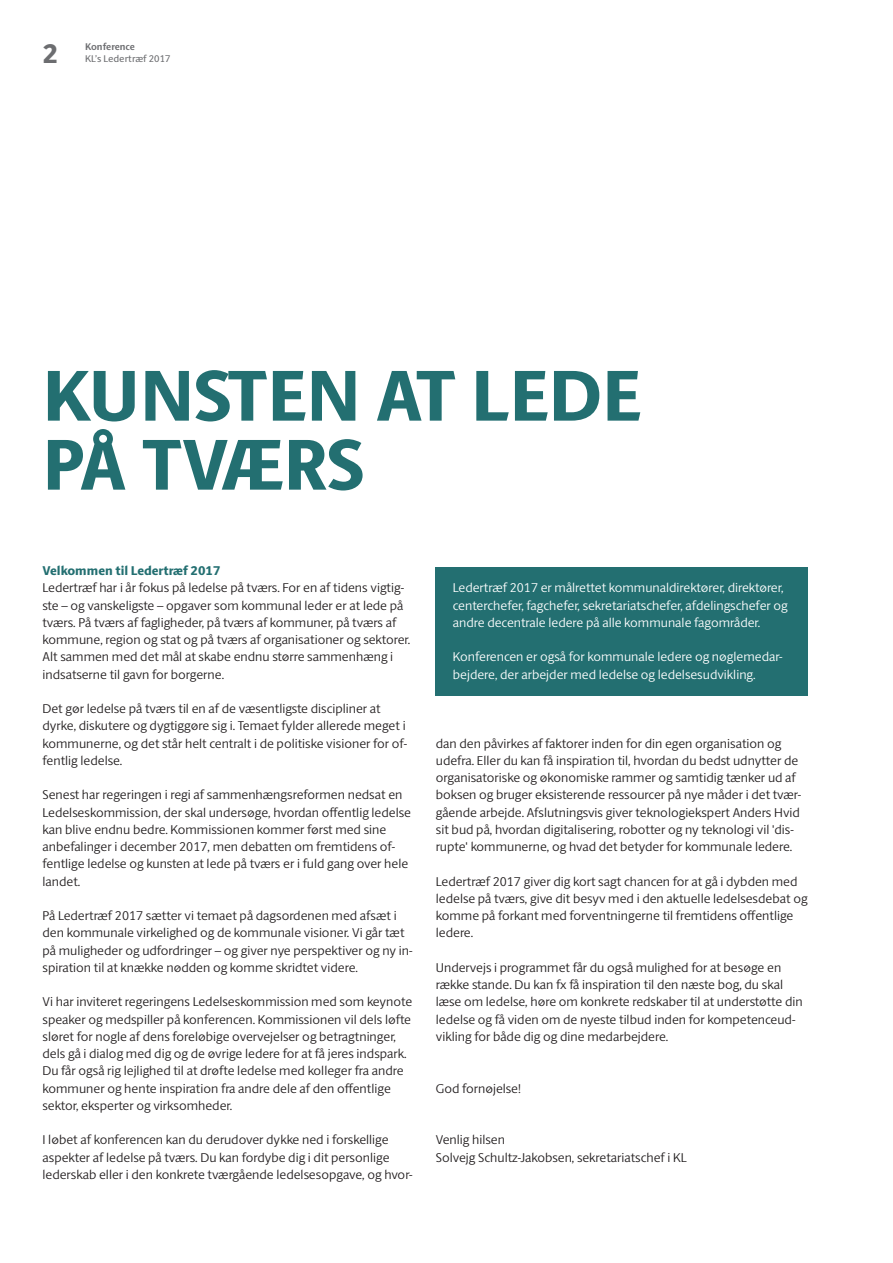
<style>
.page{position:relative;width:893px;height:1263px;background:#fff}
.page>*{position:absolute;margin:0;border:0;box-sizing:border-box;transform-origin:0 0}
.Rubrik_1_-_SANS{font:800 72px "ID Sans";color:#236f71}
.Pagina_venstre{font:800 27px "ID Sans";color:#6c6d70}
.Brødtekst_-_SANS{font:300 12.75px/17.2px "ID Sans";color:#231f20}
.Brødtekst_-_SANS-2{font:300 12.75px/17.2px "ID Sans";color:#fff}
.Brødtekst_-_SANS-3{font:800 12.75px "ID Sans";color:#236f71}
.t1{font:9.75px "ID Sans";color:#6c6d70}
.t2{font:700 9.75px "ID Sans";color:#6c6d70}
</style>
<div class="page">
<div style="left:436px;top:567px;width:372px;height:129px;background:#236f71"></div>
<p class="Pagina_venstre" style="left:43px;top:37px;width:17px">2</p>
<p class="t2" style="left:85px;top:41px;width:51px">Konference</p>
<p class="t1" style="left:85px;top:53px;width:87px">KL’s Ledertræf 2017</p>
<p class="Rubrik_1_-_SANS" style="left:43px;top:351px;width:600px">KUNSTEN AT LEDE</p>
<p class="Rubrik_1_-_SANS" style="left:43px;top:420px;width:323px">PÅ TVÆRS</p>
<p class="Brødtekst_-_SANS-3" style="left:43px;top:563px;width:180px">Velkommen til Ledertræf 2017</p>
<p class="Brødtekst_-_SANS" style="left:43px;top:579px;width:369px">Ledertræf har i år fokus på ledelse på tværs. For en af tidens vigtig&shy;ste – og vanskeligste – opgaver som kommunal leder er at lede på tværs. På tværs af fagligheder, på tværs af kommuner, på tværs af kommune, region og stat og på tværs af organisationer og sektorer.<br>Alt sammen med det mål at skabe endnu større sammenhæng i indsatserne til gavn for borgerne.</p>
<p class="Brødtekst_-_SANS" style="left:43px;top:700px;width:366px">Det gør ledelse på tværs til en af de væsentligste discipliner at dyrke, diskutere og dygtiggøre sig i. Temaet fylder allerede meget i kommunerne, og det står helt centralt i de politiske visioner for of&shy;fentlig ledelse.</p>
<p class="Brødtekst_-_SANS" style="left:43px;top:786px;width:370px">Senest har regeringen i regi af sammenhængsreformen nedsat en Ledelseskommission, der skal undersøge, hvordan offentlig ledelse kan blive endnu bedre. Kommissionen kommer først med sine anbefalinger i december 2017, men debatten om fremtidens of&shy;fentlige ledelse og kunsten at lede på tværs er i fuld gang over hele landet.</p>
<p class="Brødtekst_-_SANS" style="left:43px;top:907px;width:371px">På Ledertræf 2017 sætter vi temaet på dagsordenen med afsæt i den kommunale virkelighed og de kommunale visioner. Vi går tæt på muligheder og udfordringer – og giver nye perspektiver og ny in&shy;spiration til at knække nødden og komme skridtet videre.</p>
<p class="Brødtekst_-_SANS" style="left:43px;top:993px;width:371px">Vi har inviteret regeringens Ledelseskommission med som keynote speaker og medspiller på konferencen. Kommissionen vil dels løfte sløret for nogle af dens foreløbige overvejelser og betragtninger, dels gå i dialog med dig og de øvrige ledere for at få jeres indspark.<br>Du får også rig lejlighed til at drøfte ledelse med kolleger fra andre kommuner og hente inspiration fra andre dele af den offentlige sektor, eksperter og virksomheder.</p>
<p class="Brødtekst_-_SANS" style="left:43px;top:1131px;width:371px">I løbet af konferencen kan du derudover dykke ned i forskellige aspekter af ledelse på tværs. Du kan fordybe dig i dit personlige lederskab eller i den konkrete tværgående ledelsesopgave, og hvor-</p>
<p class="Brødtekst_-_SANS-2" style="left:453px;top:579px;width:336px">Ledertræf 2017 er målrettet kommunaldirektører, direktører, centerchefer, fagchefer, sekretariatschefer, afdelingschefer og andre decentrale ledere på alle kommunale fagområder.</p>
<p class="Brødtekst_-_SANS-2" style="left:453px;top:648px;width:331px">Konferencen er også for kommunale ledere og nøglemedar&shy;bejdere, der arbejder med ledelse og ledelsesudvikling.</p>
<p class="Brødtekst_-_SANS" style="left:436px;top:734px;width:367px">dan den påvirkes af faktorer inden for din egen organisation og udefra. Eller du kan få inspiration til, hvordan du bedst udnytter de organisatoriske og økonomiske rammer og samtidig tænker ud af boksen og bruger eksisterende ressourcer på nye måder i det tvær&shy;gående arbejde. Afslutningsvis giver teknologiekspert Anders Hvid sit bud på, hvordan digitalisering, robotter og ny teknologi vil 'dis&shy;rupte' kommunerne, og hvad det betyder for kommunale ledere.</p>
<p class="Brødtekst_-_SANS" style="left:436px;top:872px;width:373px">Ledertræf 2017 giver dig kort sagt chancen for at gå i dybden med ledelse på tværs, give dit besyv med i den aktuelle ledelsesdebat og komme på forkant med forventningerne til fremtidens offentlige ledere.</p>
<p class="Brødtekst_-_SANS" style="left:436px;top:959px;width:368px">Undervejs i programmet får du også mulighed for at besøge en række stande. Du kan fx få inspiration til den næste bog, du skal læse om ledelse, høre om konkrete redskaber til at understøtte din ledelse og få viden om de nyeste tilbud inden for kompetenceud&shy;vikling for både dig og dine medarbejdere.</p>
<p class="Brødtekst_-_SANS" style="left:436px;top:1079px;width:87px">God fornøjelse!</p>
<p class="Brødtekst_-_SANS" style="left:436px;top:1131px;width:71px">Venlig hilsen</p>
<p class="Brødtekst_-_SANS" style="left:436px;top:1148px;width:252px">Solvejg Schultz-Jakobsen, sekretariatschef i KL</p>
</div>
